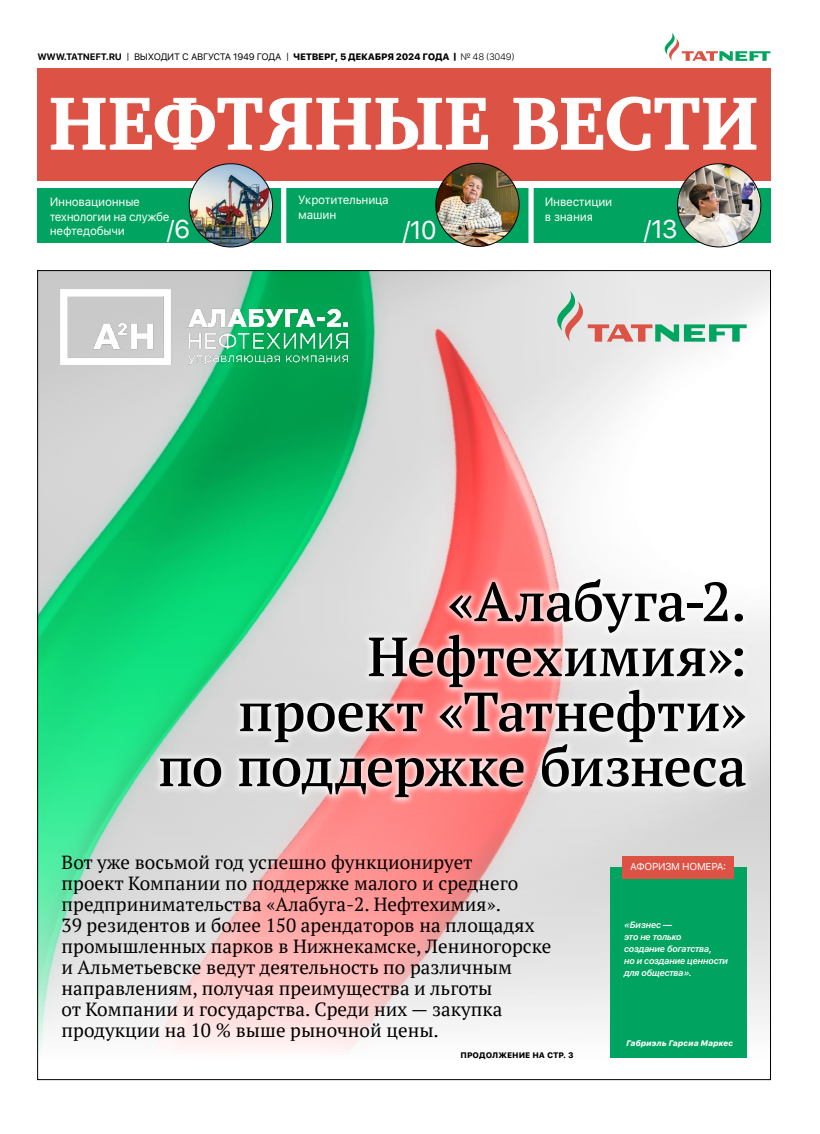
<style>
.page{position:relative;width:820px;height:1134px;background:#fff}
.page>*{position:absolute;margin:0;border:0;box-sizing:border-box;transform-origin:0 0}
.t1{font:600 55px/55px "PT Serif Pro";letter-spacing:-.005em;color:#000;text-align:right}
.t2{font:25.5px "SFUI Text";color:#fff}
.t3{font:19px/21px "PT Serif";color:#000}
.t4{font:12px/14.4px "SFUI Text";letter-spacing:-.02em;color:#fff}
.t5{font:10px "SFUI Text";letter-spacing:-.03em;color:#fff}
.t6{font:9.3px "SFUI Text";letter-spacing:-.03em;color:#000}
.t7{font:italic 600 9px/12px "SFUI Text";letter-spacing:-.04em;color:#fff}
.t8{font:italic 800 8px "SFUI Text";color:#fff}
.t9{font:800 8px "SFUI Text";color:#000}
.s1{font-weight:700}
.s2{font-weight:800}
.s3{font-weight:300}
</style>
<div class="page">
<svg style="left:664px;top:32px;width:106px;height:29px"></svg>
<div style="left:37px;top:68px;width:733px;height:113px;background:#dc5245"></div>
<svg style="left:50px;top:96px;width:706px;height:55px"></svg>
<div style="left:286px;top:188px;width:248px;height:55px;background:#00a460"></div>
<div style="left:37px;top:188px;width:249px;height:55px;background:#00a460"></div>
<div style="left:534px;top:188px;width:236px;height:55px;background:#00a460"></div>
<div style="left:281px;top:186px;width:5px;height:60px;background:#fff"></div>
<div style="left:528px;top:186px;width:5px;height:60px;background:#fff"></div>
<img style="left:189px;top:164px;width:83px;height:83px;border-radius:42px">
<div style="left:189px;top:164px;width:83px;height:83px;border:1px solid #000;border-radius:50%"></div>
<img style="left:435px;top:163px;width:84px;height:84px;border-radius:42px">
<img style="left:677px;top:164px;width:83px;height:83px;border-radius:42px">
<div style="left:677px;top:164px;width:83px;height:83px;border:1px solid #000;border-radius:50%"></div>
<img style="left:39px;top:272px;width:729px;height:786px">
<svg style="left:152px;top:572px;width:601px;height:233px"></svg>
<img style="left:60px;top:290px;width:287px;height:74px">
<svg style="left:553px;top:291px;width:193px;height:51px;background:#cdd5cc"></svg>
<div style="left:609px;top:867px;width:137px;height:191px;background:#00a460"></div>
<div style="left:622px;top:856px;width:112px;height:23px;background:#dc5245"></div>
<p class="t6" style="left:37px;top:50px;width:478px"><span class="s1">WWW.TATNEFT.RU</span> | ВЫХОДИТ С АВГУСТА 1949 ГОДА | <span class="s2">ЧЕТВЕРГ, 5 ДЕКАБРЯ 2024 ГОДА |</span> <span class="s3">№ 48 (3049)</span></p>
<p class="t4" style="left:298px;top:192px;width:92px">Укротительница машин</p>
<p class="t4" style="left:50px;top:194px;width:121px">Инновационные технологии на службе нефтедобычи</p>
<p class="t4" style="left:544px;top:194px;width:69px">Инвестиции в знания</p>
<h2 class="t2" style="left:166px;top:211px;width:26px">/6</h2>
<h2 class="t2" style="left:643px;top:211px;width:36px">/13</h2>
<h2 class="t2" style="left:402px;top:212px;width:36px">/10</h2>
<h1 class="t1" style="left:158px;top:573px;width:589px">«Алабуга-2.<br>Нефтехимия»:<br>проект «Татнефти»<br>по поддержке бизнеса</h1>
<p class="t3" style="left:62px;top:852px;width:491px">Вот уже восьмой год успешно функционирует<br>проект Компании по поддержке малого и среднего предпринимательства «Алабуга-2. Нефтехимия».<br>39 резидентов и более 150 арендаторов на площадях промышленных парков в Нижнекамске, Лениногорске и Альметьевске ведут деятельность по различным направлениям, получая преимущества и льготы<br>от Компании и государства. Среди них — закупка продукции на 10 % выше рыночной цены.</p>
<p class="t9" style="left:460px;top:1049px;width:115px">ПРОДОЛЖЕНИЕ НА СТР. 3</p>
<p class="t5" style="left:629px;top:859px;width:98px">АФОРИЗМ НОМЕРА:</p>
<p class="t7" style="left:623px;top:918px;width:106px">«Бизнес —<br>это не только<br>создание богатства,<br>но и создание ценности для общества».</p>
<p class="t8" style="left:626px;top:1037px;width:109px">Габриэль Гарсиа Маркес</p>
</div>
